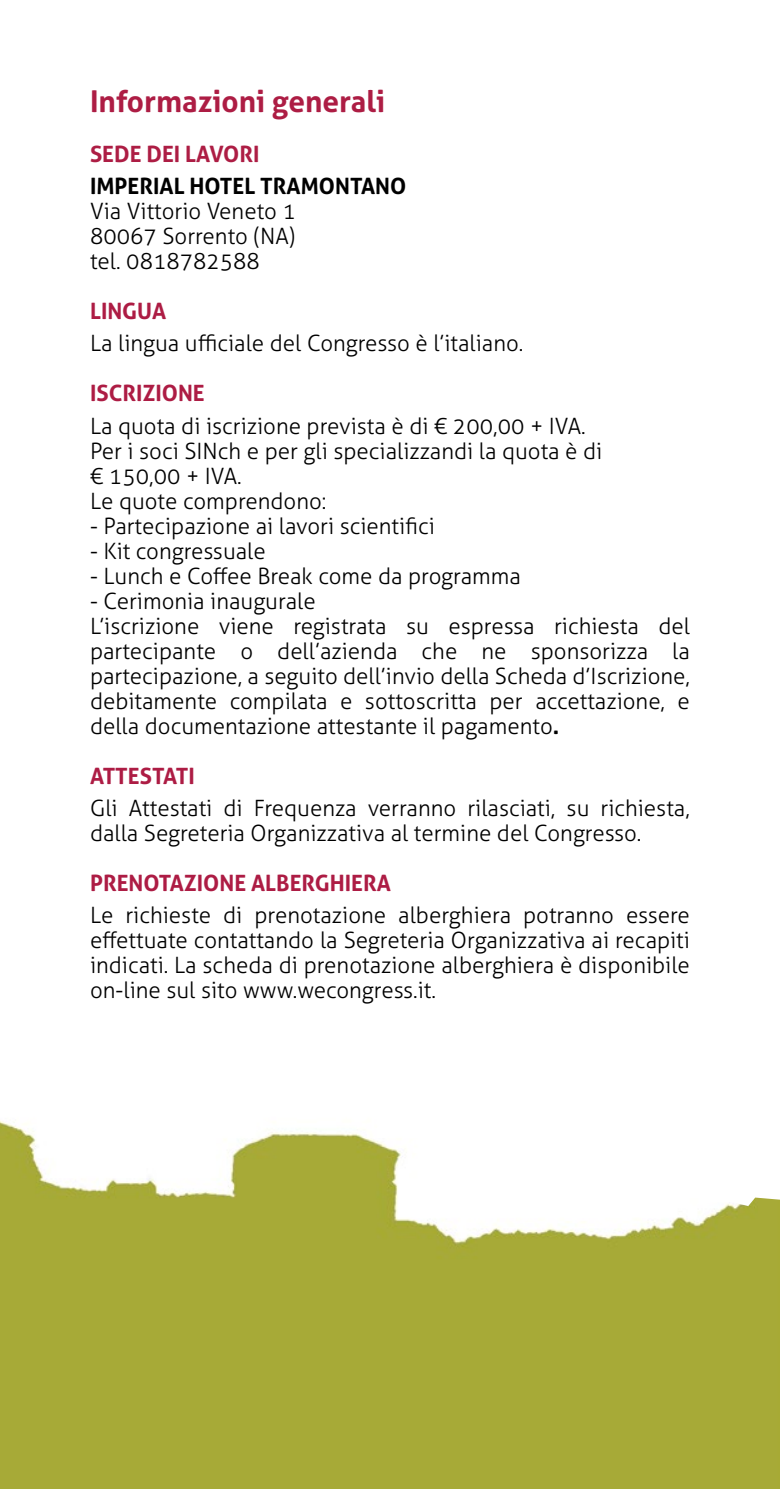
<style>
.page{position:relative;width:780px;height:1489px;background:#fff}
.page>*{position:absolute;margin:0;border:0;box-sizing:border-box;transform-origin:0 0}
.t1{font:700 30px "Aller";color:#ad1d44}
.t2{font:300 22.5px/25px "Aller";color:#000}
.t3{font:700 22.5px "Aller";color:#ad1c44}
.t4{font:700 22.5px "Aller";color:#000}
.t5{font:700 22.5px "Aller";color:#ad1d44}
.s1{font-weight:700}
</style>
<div class="page">
<img style="left:0;top:1120px;width:780px;height:368px">
<svg style="left:698px;top:1147px;width:82px;height:58px"></svg>
<h1 class="t1" style="left:90px;top:83px;width:296px">Informazioni generali</h1>
<p class="t5" style="left:90px;top:140px;width:171px">SEDE DEI LAVORI</p>
<p class="t4" style="left:90px;top:172px;width:318px">IMPERIAL HOTEL TRAMONTANO</p>
<p class="t2" style="left:90px;top:199px;width:207px;text-align:justify">Via Vittorio Veneto 1<br>80067 Sorrento (NA) tel. 0818782588</p>
<p class="t3" style="left:90px;top:297px;width:78px">LINGUA</p>
<p class="t2" style="left:90px;top:331px;width:434px">La lingua ufficiale del Congresso è l’italiano.</p>
<p class="t3" style="left:90px;top:379px;width:116px">ISCRIZIONE</p>
<p class="t2" style="left:90px;top:413px;width:513px">La quota di iscrizione prevista è di € 200,00 + IVA.<br>Per i soci SINch e per gli specializzandi la quota è di € 150,00 + IVA.<br>Le quote comprendono:</p>
<p class="t2" style="left:90px;top:513px;width:346px">- Partecipazione ai lavori scientifici</p>
<p class="t2" style="left:90px;top:538px;width:177px">- Kit congressuale</p>
<p class="t2" style="left:90px;top:563px;width:432px">- Lunch e Coffee Break come da programma</p>
<p class="t2" style="left:90px;top:588px;width:601px">- Cerimonia inaugurale<br>L’iscrizione viene registrata su espressa richiesta del partecipante o dell’azienda che ne sponsorizza la partecipazione, a seguito dell’invio della Scheda d’Iscrizione, debitamente compilata e sottoscritta per accettazione, e della documentazione attestante il pagamento<span class="s1">.</span></p>
<p class="t3" style="left:90px;top:761px;width:106px">ATTESTATI</p>
<p class="t2" style="left:90px;top:795px;width:601px">Gli Attestati di Frequenza verranno rilasciati, su richiesta, dalla Segreteria Organizzativa al termine del Congresso.</p>
<p class="t3" style="left:90px;top:869px;width:302px">PRENOTAZIONE ALBERGHIERA</p>
<p class="t2" style="left:90px;top:902px;width:601px;text-align:justify">Le richieste di prenotazione alberghiera potranno essere effettuate contattando la Segreteria Organizzativa ai recapiti indicati. La scheda di prenotazione alberghiera è disponibile on-line sul sito www.wecongress.it.</p>
</div>
